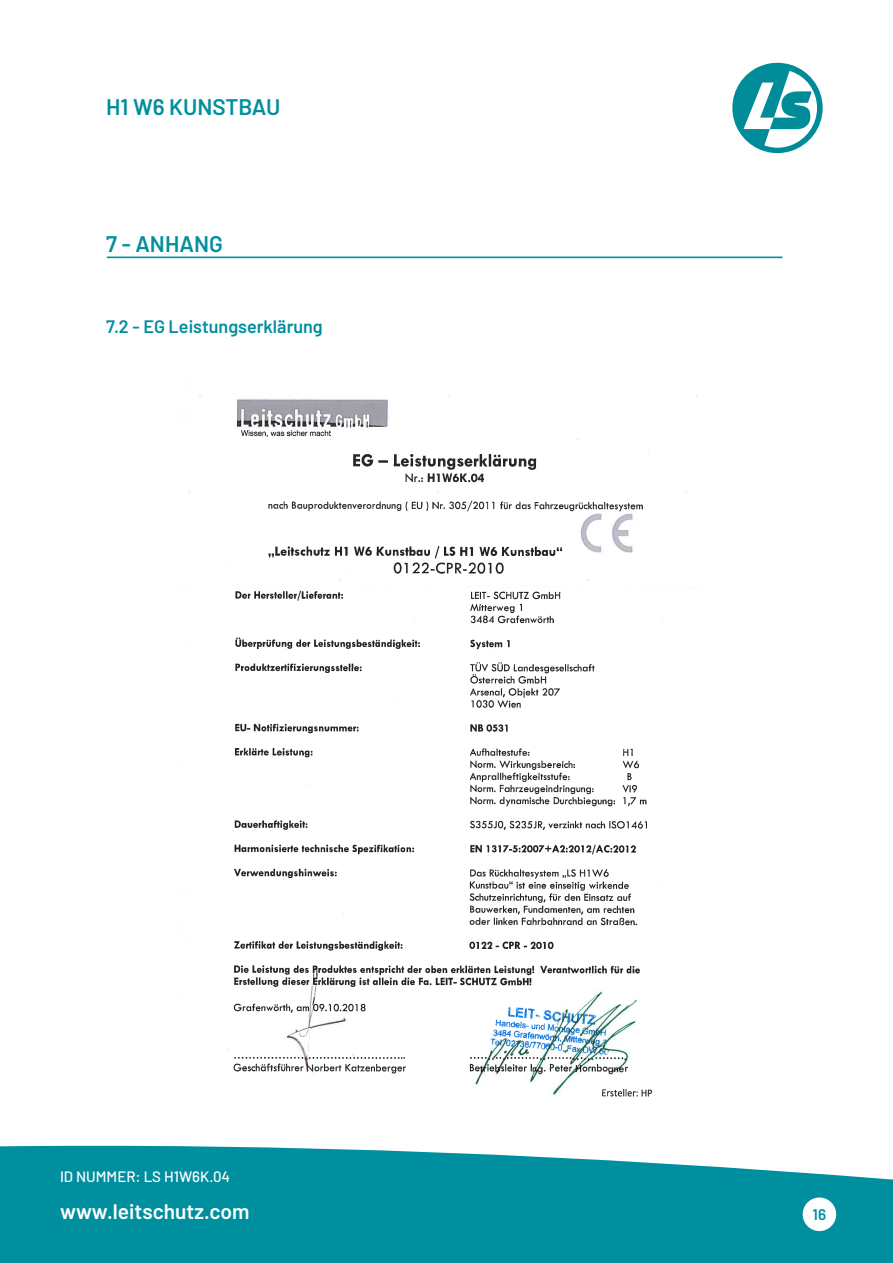
<style>
.page{position:relative;width:893px;height:1263px;background:#fff}
.page>*{position:absolute;margin:0;border:0;box-sizing:border-box;transform-origin:0 0}
.t1{font:600 22.5px "Barlow";color:#008f9e}
.t2{font:600 21px "Barlow";color:#fff}
.t3{font:600 18px "Barlow";color:#008f9e}
.t4{font:600 15.3px "Barlow";color:#008f9e}
.t5{font:500 15px "Barlow";color:#fff}
</style>
<div class="page">
<svg style="left:0;top:1145px;width:893px;height:118px;background:#1899a7"></svg>
<svg style="left:732px;top:63px;width:91px;height:90px"></svg>
<hr style="left:107px;top:257px;width:675px;height:1px;background:#008f9e">
<div style="left:803px;top:1197px;width:33px;height:34px;background:#fff;border-radius:50%"></div>
<img style="left:188px;top:395px;width:510px;height:702px">
<img style="left:234px;top:547px;width:413px;height:466px">
<img style="left:241px;top:430px;width:401px;height:82px">
<img style="left:234px;top:1057px;width:171px;height:18px">
<img style="left:469px;top:1058px;width:183px;height:38px">
<img style="left:496px;top:996px;width:134px;height:80px">
<img style="left:289px;top:1029px;width:20px;height:35px">
<img style="left:504px;top:1047px;width:24px;height:8px">
<img style="left:345px;top:421px;width:22px;height:8px">
<p class="t1" style="left:106px;top:90px;width:176px">H1 W6 KUNSTBAU</p>
<p class="t1" style="left:106px;top:227px;width:118px">7 - ANHANG</p>
<p class="t3" style="left:106px;top:313px;width:218px">7.2 - EG Leistungserklärung</p>
<p class="t5" style="left:60px;top:1166px;width:171px">ID NUMMER: LS H1W6K.04</p>
<p class="t2" style="left:60px;top:1196px;width:191px">www.leitschutz.com</p>
<p class="t4" style="left:813px;top:1203px;width:15px">16</p>
</div>
